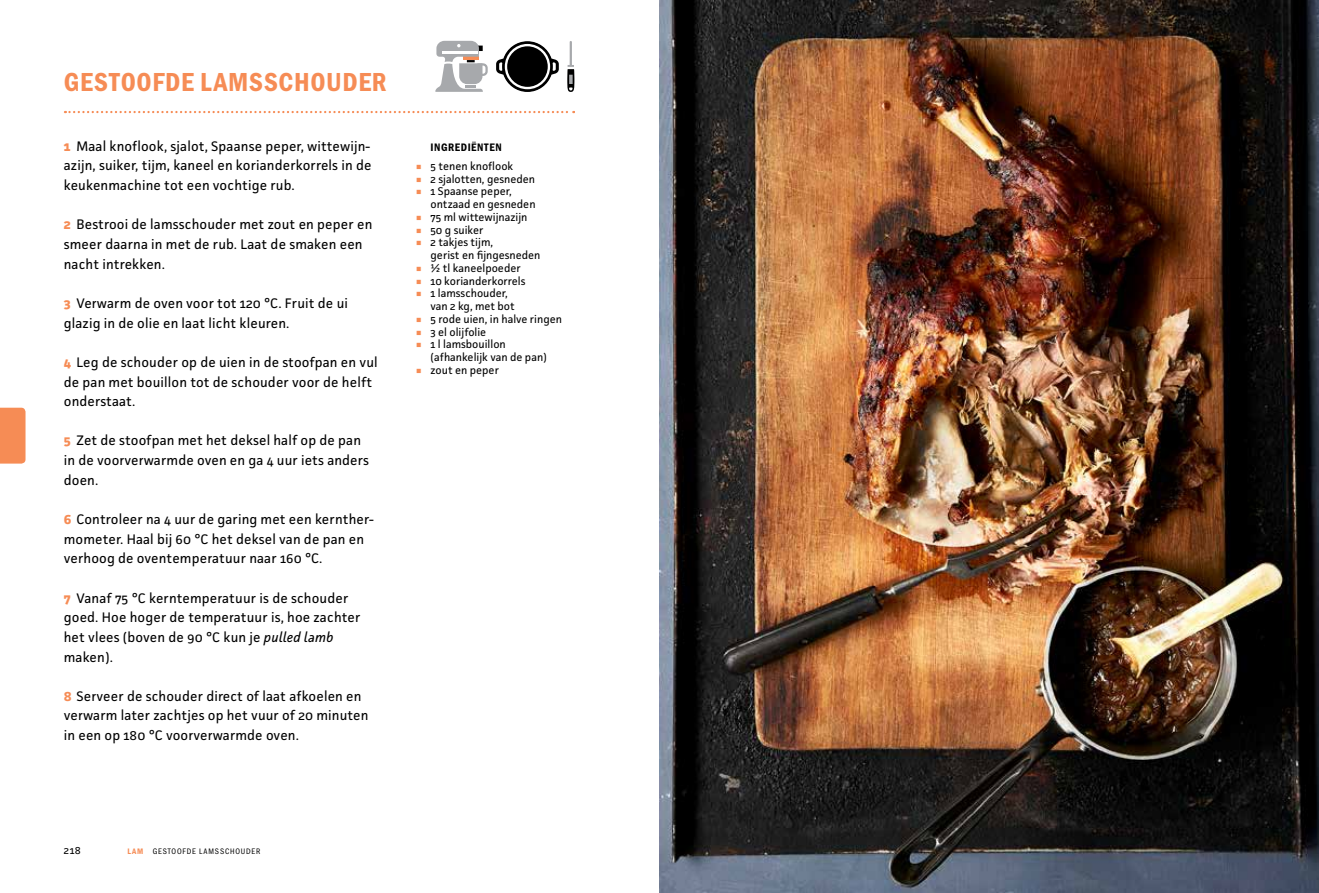
<style>
.page{position:relative;width:1319px;height:893px;background:#fff}
.page>*{position:absolute;margin:0;border:0;box-sizing:border-box;transform-origin:0 0}
.t1{font:39.15px "Franklin Gothic URW Con Boo";color:#f68c55;scale:1.15 1}
.t2{font:27px "Franklin Gothic URW Con Dem";letter-spacing:.025em;color:#f68c55}
.t3{font:13.8px/19.6px "Facit";letter-spacing:.01em;color:#000}
.t4{font:11.25px/12.8px "Facit";color:#000}
.t5{font:11.25px "Franklin Gothic URW Con Dem";letter-spacing:.05em;color:#000}
.t6{font:10.95px "Facit";color:#000}
.t7{font:8.25px "Franklin Gothic URW Con Boo";letter-spacing:.1em;color:#000}
.s1{font-weight:700;font-size:14.1px;color:#f68c55}
.s2{font-style:italic}
.s3{font-family:"Franklin Gothic URW Con Dem";color:#f68c55}
</style>
<div class="page">
<svg style="left:0;top:408px;width:26px;height:56px"></svg>
<img style="left:659px;top:0;width:659px;height:893px">
<svg style="left:65px;top:111px;width:509px;height:2px"></svg>
<svg style="left:496px;top:41px;width:62px;height:51px"></svg>
<hr style="left:569px;top:42px;width:3px;height:44px;background:#a7a9ac">
<svg style="left:567px;top:65px;width:7px;height:27px"></svg>
<svg style="left:435px;top:41px;width:53px;height:51px"></svg>
<h2 class="t2" style="left:64px;top:64px;width:324px">GESTOOFDE LAMSSCHOUDER</h2>
<p class="t3" style="left:64px;top:136px;width:309px"><span class="s1">1</span> Maal knoflook, sjalot, Spaanse peper, wittewijn&shy;azijn, suiker, tijm, kaneel en korianderkorrels in de keukenmachine tot een vochtige rub.</p>
<p class="t3" style="left:64px;top:215px;width:310px"><span class="s1">2</span> Bestrooi de lamsschouder met zout en peper en smeer daarna in met de rub. Laat de smaken een nacht intrekken.</p>
<p class="t3" style="left:64px;top:293px;width:286px"><span class="s1">3</span> Verwarm de oven voor tot 120 °C. Fruit de ui glazig in de olie en laat licht kleuren.</p>
<p class="t3" style="left:64px;top:352px;width:315px"><span class="s1">4</span> Leg de schouder op de uien in de stoofpan en vul de pan met bouillon tot de schouder voor de helft onderstaat.</p>
<p class="t3" style="left:64px;top:431px;width:307px"><span class="s1">5</span> Zet de stoofpan met het deksel half op de pan in de voorverwarmde oven en ga 4 uur iets anders doen.</p>
<p class="t3" style="left:64px;top:509px;width:311px"><span class="s1">6</span> Controleer na 4 uur de garing met een kernther&shy;mometer. Haal bij 60 °C het deksel van de pan en verhoog de oventemperatuur naar 160 °C.</p>
<p class="t3" style="left:64px;top:588px;width:298px"><span class="s1">7</span> Vanaf 75 °C kerntemperatuur is de schouder goed. Hoe hoger de temperatuur is, hoe zachter het vlees (boven de 90 °C kun je <span class="s2">pulled lamb </span>maken).</p>
<p class="t3" style="left:64px;top:686px;width:306px"><span class="s1">8</span> Serveer de schouder direct of laat afkoelen en verwarm later zachtjes op het vuur of 20 minuten in een op 180 °C voorverwarmde oven.</p>
<p class="t5" style="left:430px;top:140px;width:73px">INGREDIËNTEN</p>
<h1 class="t1" style="left:413px;top:140px;width:11px">·</h1>
<p class="t4" style="left:430px;top:159px;width:84px">5 tenen knoflook</p>
<h1 class="t1" style="left:413px;top:153px;width:11px">·</h1>
<p class="t4" style="left:430px;top:172px;width:106px">2 sjalotten, gesneden</p>
<h1 class="t1" style="left:413px;top:165px;width:11px">·</h1>
<p class="t4" style="left:430px;top:185px;width:106px">1 Spaanse peper, ontzaad en gesneden</p>
<h1 class="t1" style="left:413px;top:191px;width:11px">·</h1>
<p class="t4" style="left:430px;top:210px;width:98px">75 ml wittewijnazijn</p>
<h1 class="t1" style="left:413px;top:204px;width:11px">·</h1>
<p class="t4" style="left:430px;top:223px;width:54px">50 g suiker</p>
<h1 class="t1" style="left:413px;top:216px;width:11px">·</h1>
<p class="t4" style="left:430px;top:236px;width:111px">2 takjes tijm,<br>gerist en fijngesneden</p>
<h1 class="t1" style="left:413px;top:242px;width:11px">·</h1>
<p class="t4" style="left:430px;top:261px;width:92px">½ tl kaneelpoeder</p>
<h1 class="t1" style="left:413px;top:255px;width:11px">·</h1>
<p class="t4" style="left:430px;top:274px;width:96px">10 korianderkorrels</p>
<h1 class="t1" style="left:413px;top:267px;width:11px">·</h1>
<p class="t4" style="left:430px;top:287px;width:86px">1 lamsschouder, van 2 kg, met bot</p>
<h1 class="t1" style="left:413px;top:293px;width:11px">·</h1>
<p class="t4" style="left:430px;top:312px;width:133px">5 rode uien, in halve ringen</p>
<h1 class="t1" style="left:413px;top:306px;width:11px">·</h1>
<p class="t4" style="left:430px;top:325px;width:57px">3 el olijfolie</p>
<h1 class="t1" style="left:413px;top:318px;width:11px">·</h1>
<p class="t4" style="left:430px;top:338px;width:118px">1 l lamsbouillon (afhankelijk van de pan)</p>
<h1 class="t1" style="left:413px;top:344px;width:11px">·</h1>
<p class="t4" style="left:430px;top:363px;width:70px">zout en peper</p>
<p class="t6" style="left:64px;top:843px;width:19px">218</p>
<p class="t7" style="left:128px;top:846px;width:37px"><span class="s3">LAM</span> GESTOO</p>
<p class="t7" style="left:182px;top:846px;width:39px">FDE LAMSSCHOU</p>
<p class="t7" style="left:246px;top:846px;width:11px">DER</p>
</div>
